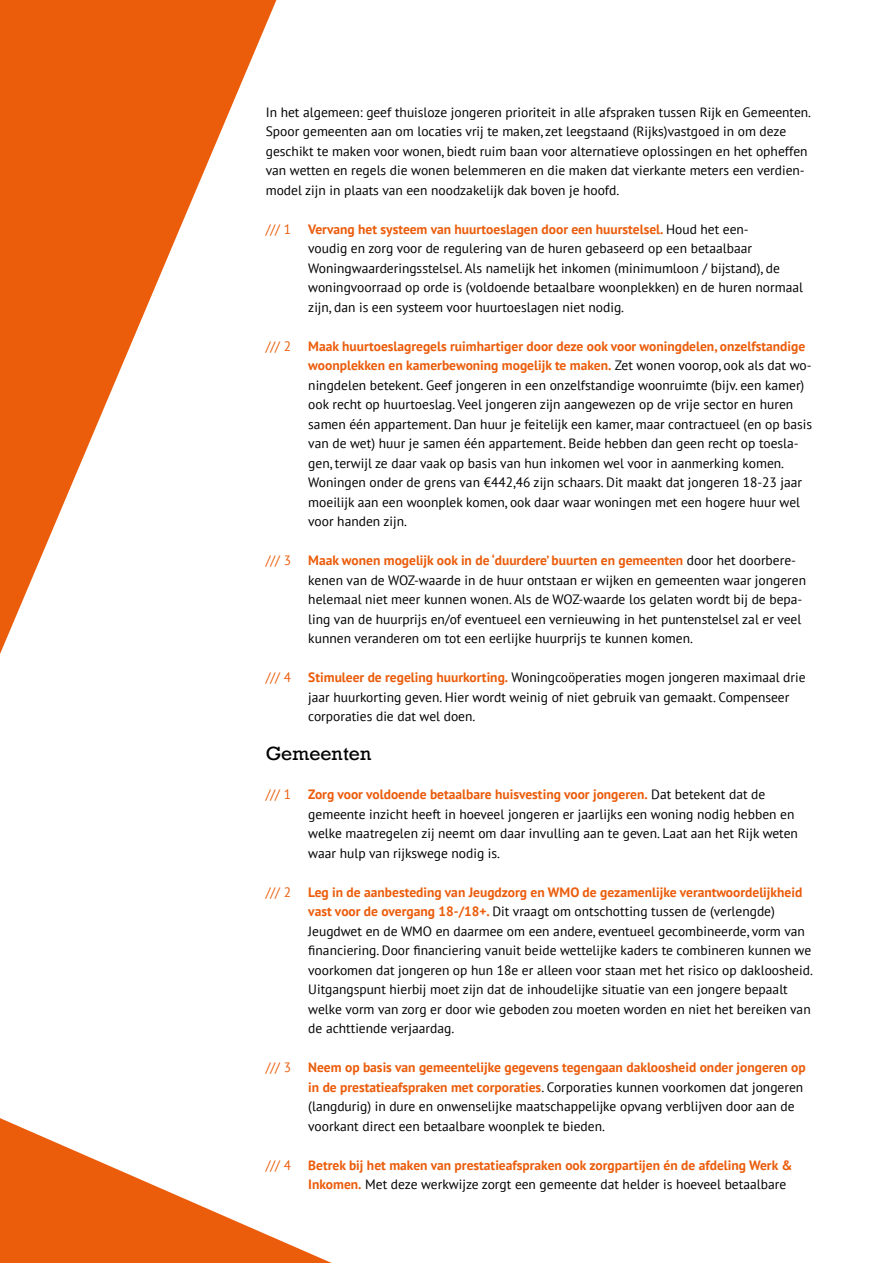
<style>
.page{position:relative;width:893px;height:1263px;background:#fff}
.page>*{position:absolute;margin:0;border:0;box-sizing:border-box;transform-origin:0 0}
.t1{font:18px "Rockwell";color:#000}
.t2{font:13.5px/19.5px "PT Sans";color:#000}
.t3{font:700 13.5px/19.5px "PT Sans";color:#eb5c0b}
.t4{font:13.5px "PT Sans";color:#eb5d0b}
.s1{font-weight:700;color:#eb5c0b}
.s2{font-weight:400;color:#000}
</style>
<div class="page">
<svg style="left:0;top:0;width:276px;height:654px;fill:#eb5c0b"></svg>
<svg style="left:0;top:1118px;width:332px;height:145px"></svg>
<p class="t2" style="left:266px;top:102px;width:547px">In het algemeen: geef thuisloze jongeren prioriteit in alle afspraken tussen Rijk en Gemeenten.<br>Spoor gemeenten aan om locaties vrij te maken, zet leegstaand (Rijks)vastgoed in om deze geschikt te maken voor wonen, biedt ruim baan voor alternatieve oplossingen en het opheffen van wetten en regels die wonen belemmeren en die maken dat vierkante meters een verdien&shy;model zijn in plaats van een noodzakelijk dak boven je hoofd.</p>
<p class="t4" style="left:266px;top:220px;width:27px">/// 1</p>
<p class="t2" style="left:308px;top:219px;width:496px"><span class="s1">Vervang het systeem van huurtoeslagen door een huurstelsel.</span> Houd het een-<br>voudig en zorg voor de regulering van de huren gebaseerd op een betaalbaar Woningwaarderingsstelsel. Als namelijk het inkomen (minimumloon / bijstand), de woningvoorraad op orde is (voldoende betaalbare woonplekken) en de huren normaal zijn, dan is een systeem voor huurtoeslagen niet nodig.</p>
<p class="t4" style="left:266px;top:337px;width:27px">/// 2</p>
<p class="t2" style="left:308px;top:336px;width:505px"><span class="s1">Maak huurtoeslagregels ruimhartiger door deze ook voor woningdelen, onzelfstandige woonplekken en kamerbewoning mogelijk te maken.</span> Zet wonen voorop, ook als dat wo&shy;ningdelen betekent. Geef jongeren in een onzelfstandige woonruimte (bijv. een kamer) ook recht op huurtoeslag. Veel jongeren zijn aangewezen op de vrije sector en huren samen één appartement. Dan huur je feitelijk een kamer, maar contractueel (en op basis van de wet) huur je samen één appartement. Beide hebben dan geen recht op toesla&shy;gen, terwijl ze daar vaak op basis van hun inkomen wel voor in aanmerking komen.<br>Woningen onder de grens van €442,46 zijn schaars. Dit maakt dat jongeren 18-23 jaar moeilijk aan een woonplek komen, ook daar waar woningen met een hogere huur wel voor handen zijn.</p>
<p class="t4" style="left:266px;top:552px;width:27px">/// 3</p>
<p class="t2" style="left:308px;top:550px;width:499px"><span class="s1">Maak wonen mogelijk ook in de ‘duurdere’ buurten en gemeenten</span> door het doorbere&shy;kenen van de WOZ-waarde in de huur ontstaan er wijken en gemeenten waar jongeren helemaal niet meer kunnen wonen. Als de WOZ-waarde los gelaten wordt bij de bepa&shy;ling van de huurprijs en/of eventueel een vernieuwing in het puntenstelsel zal er veel kunnen veranderen om tot een eerlijke huurprijs te kunnen komen.</p>
<p class="t4" style="left:266px;top:669px;width:27px">/// 4</p>
<p class="t2" style="left:308px;top:667px;width:499px"><span class="s1">Stimuleer de regeling huurkorting.</span> Woningcoöperaties mogen jongeren maximaal drie jaar huurkorting geven. Hier wordt weinig of niet gebruik van gemaakt. Compenseer corporaties die dat wel doen.</p>
<h1 class="t1" style="left:266px;top:743px;width:107px">Gemeenten</h1>
<p class="t4" style="left:266px;top:786px;width:27px">/// 1</p>
<p class="t2" style="left:308px;top:784px;width:491px"><span class="s1">Zorg voor voldoende betaalbare huisvesting voor jongeren.</span> Dat betekent dat de gemeente inzicht heeft in hoeveel jongeren er jaarlijks een woning nodig hebben en welke maatregelen zij neemt om daar invulling aan te geven. Laat aan het Rijk weten waar hulp van rijkswege nodig is.</p>
<p class="t4" style="left:266px;top:883px;width:27px">/// 2</p>
<p class="t2" style="left:308px;top:882px;width:506px"><span class="s1">Leg in de aanbesteding van Jeugdzorg en WMO de gezamenlijke verantwoordelijkheid vast voor de overgang 18-/18+.</span> Dit vraagt om ontschotting tussen de (verlengde)<br>Jeugdwet en de WMO en daarmee om een andere, eventueel gecombineerde, vorm van financiering. Door financiering vanuit beide wettelijke kaders te combineren kunnen we voorkomen dat jongeren op hun 18e er alleen voor staan met het risico op dakloosheid.<br>Uitgangspunt hierbij moet zijn dat de inhoudelijke situatie van een jongere bepaalt welke vorm van zorg er door wie geboden zou moeten worden en niet het bereiken van de achttiende verjaardag.</p>
<p class="t4" style="left:266px;top:1059px;width:27px">/// 3</p>
<p class="t2" style="left:308px;top:1057px;width:499px"><span class="s1">Neem op basis van gemeentelijke gegevens tegengaan dakloosheid onder jongeren op in de prestatieafspraken met corporaties</span>. Corporaties kunnen voorkomen dat jongeren (langdurig) in dure en onwenselijke maatschappelijke opvang verblijven door aan de voorkant direct een betaalbare woonplek te bieden.</p>
<p class="t4" style="left:266px;top:1156px;width:27px">/// 4</p>
<p class="t3" style="left:308px;top:1155px;width:485px">Betrek bij het maken van prestatieafspraken ook zorgpartijen én de afdeling Werk &amp;<br>Inkomen. <span class="s2">Met deze werkwijze zorgt een gemeente dat helder is hoeveel betaalbare</span></p>
</div>
